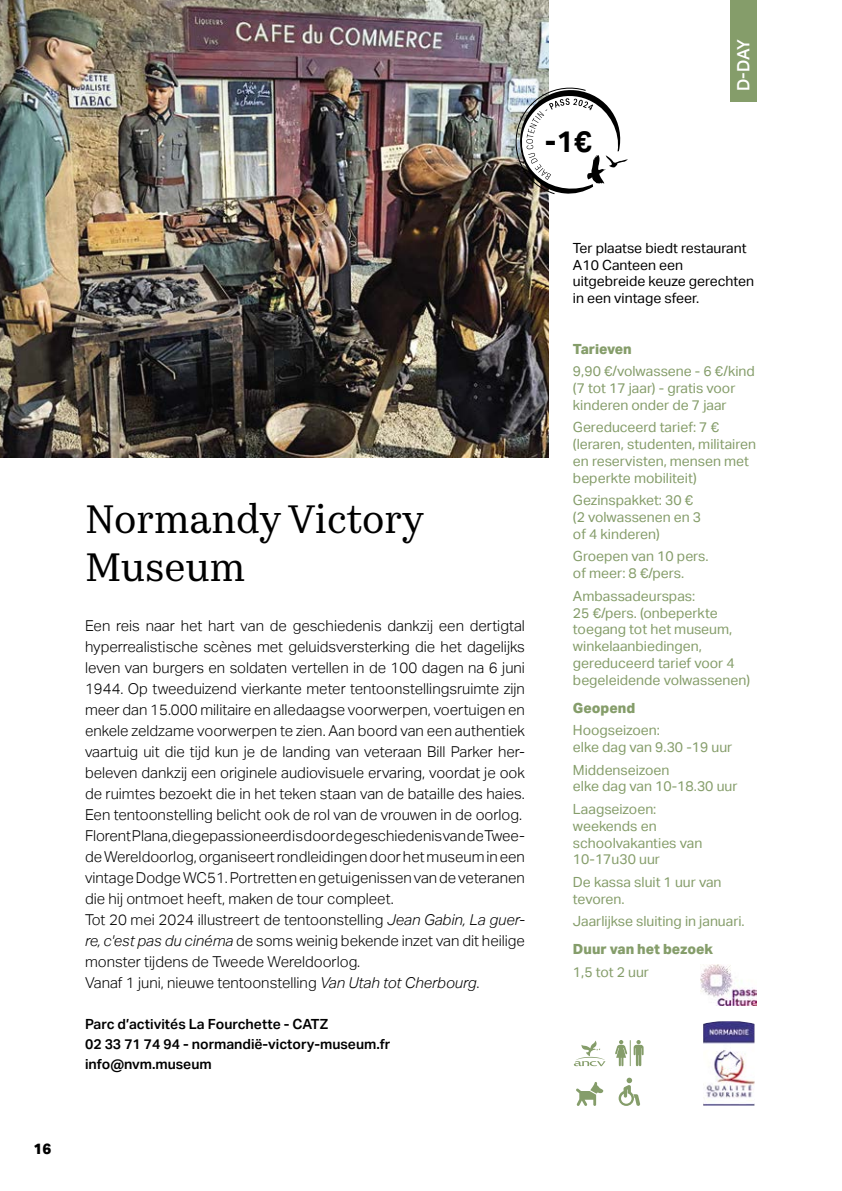
<style>
.page{position:relative;width:842px;height:1191px;background:#fff}
.page>*{position:absolute;margin:0;border:0;box-sizing:border-box;transform-origin:0 0}
.t1{font:40px/48px "Kazimir Text";color:#000}
.t2{font:700 29.8px "Aktiv Grotesk";color:#000}
.t3{font:500 17px "Aktiv Grotesk";color:#fff}
.t4{font:300 15px/21px "Aktiv Grotesk";color:#000}
.t5{font:800 15px "Aktiv Grotesk";color:#000}
.t6{font:14px/16.8px "Aktiv Grotesk";color:#859d6a}
.t7{font:600 14px/20px "Aktiv Grotesk";color:#000}
.t8{font:14px/16.8px "Aktiv Grotesk";color:#000}
.t9{font:800 14px "Aktiv Grotesk";color:#859d6a}
.s1{font-style:italic}
</style>
<div class="page">
<img style="left:0;top:0;width:549px;height:458px">
<svg style="left:576px;top:1082px;width:27px;height:24px"></svg>
<svg style="left:619px;top:1077px;width:21px;height:29px"></svg>
<svg style="left:574px;top:1040px;width:31px;height:26px"></svg>
<svg style="left:615px;top:1040px;width:29px;height:26px"></svg>
<div style="left:730px;top:0;width:27px;height:102px;background:#859d6a"></div>
<img style="left:703px;top:1021px;width:51px;height:84px">
<img style="left:701px;top:964px;width:56px;height:41px">
<svg style="left:514px;top:85px;width:114px;height:109px"></svg>
<h2 class="t2" style="left:545px;top:124px;width:48px">-1€</h2>
<p class="t3" style="left:734px;top:91px;width:53px;rotate:-90deg">D-DAY</p>
<p class="t5" style="left:34px;top:1139px;width:19px">16</p>
<h1 class="t1" style="left:85px;top:493px;width:340px">Normandy Victory<br>Museum</h1>
<p class="t4" style="left:85px;top:615px;width:441px">Een reis naar het hart van de geschiedenis dankzij een dertigtal hyperrealistische scènes met geluidsversterking die het dagelijks leven van burgers en soldaten vertellen in de 100 dagen na 6 juni 1944. Op tweeduizend vierkante meter tentoonstellingsruimte zijn meer dan 15.000 militaire en alledaagse voorwerpen, voertuigen en enkele zeldzame voorwerpen te zien. Aan boord van een authentiek vaartuig uit die tijd kun je de landing van veteraan Bill Parker her&shy;beleven dankzij een originele audiovisuele ervaring, voordat je ook de ruimtes bezoekt die in het teken staan van de bataille des haies.<br>Een tentoonstelling belicht ook de rol van de vrouwen in de oorlog.<br>Florent Plana, die gepassioneerd is door de geschiedenis van de Twee&shy;de Wereldoorlog, organiseert rondleidingen door het museum in een vintage Dodge WC51. Portretten en getuigenissen van de veteranen die hij ontmoet heeft, maken de tour compleet.<br>Tot 20 mei 2024 illustreert de tentoonstelling <span class="s1">Jean Gabin, La guer&shy;re, c'est pas du cinéma</span> de soms weinig bekende inzet van dit heilige monster tijdens de Tweede Wereldoorlog.<br>Vanaf 1 juni, nieuwe tentoonstelling <span class="s1">Van Utah tot Cherbourg</span>.</p>
<p class="t7" style="left:85px;top:1014px;width:307px">Parc d’activités La Fourchette - CATZ<br>02 33 71 74 94 - normandië-victory-museum.fr info@nvm.museum</p>
<p class="t8" style="left:573px;top:240px;width:183px">Ter plaatse biedt restaurant<br>A10 Canteen een uitgebreide keuze gerechten in een vintage sfeer.</p>
<p class="t9" style="left:573px;top:341px;width:60px">Tarieven</p>
<p class="t6" style="left:573px;top:363px;width:183px">9,90 €/volwassene - 6 €/kind (7 tot 17 jaar) - gratis voor kinderen onder de 7 jaar</p>
<p class="t6" style="left:573px;top:419px;width:185px">Gereduceerd tarief: 7 € (leraren, studenten, militairen en reservisten, mensen met beperkte mobiliteit)</p>
<p class="t6" style="left:573px;top:492px;width:130px">Gezinspakket: 30 € (2 volwassenen en 3 of 4 kinderen)</p>
<p class="t6" style="left:573px;top:548px;width:137px">Groepen van 10 pers. of meer: 8 €/pers.</p>
<p class="t6" style="left:573px;top:587px;width:179px">Ambassadeurspas:<br>25 €/pers. (onbeperkte toegang tot het museum, winkelaanbiedingen, gereduceerd tarief voor 4 begeleidende volwassenen)</p>
<p class="t9" style="left:573px;top:700px;width:64px">Geopend</p>
<p class="t6" style="left:573px;top:722px;width:161px">Hoogseizoen:<br>elke dag van 9.30 -19 uur</p>
<p class="t6" style="left:573px;top:761px;width:166px">Middenseizoen<br>elke dag van 10-18.30 uur</p>
<p class="t6" style="left:573px;top:800px;width:131px">Laagseizoen: weekends en schoolvakanties van<br>10-17u30 uur</p>
<p class="t6" style="left:573px;top:873px;width:150px">De kassa sluit 1 uur van tevoren.</p>
<p class="t6" style="left:573px;top:913px;width:173px">Jaarlijkse sluiting in januari.</p>
<p class="t9" style="left:573px;top:941px;width:142px">Duur van het bezoek</p>
<p class="t6" style="left:573px;top:963px;width:78px">1,5 tot 2 uur</p>
</div>
